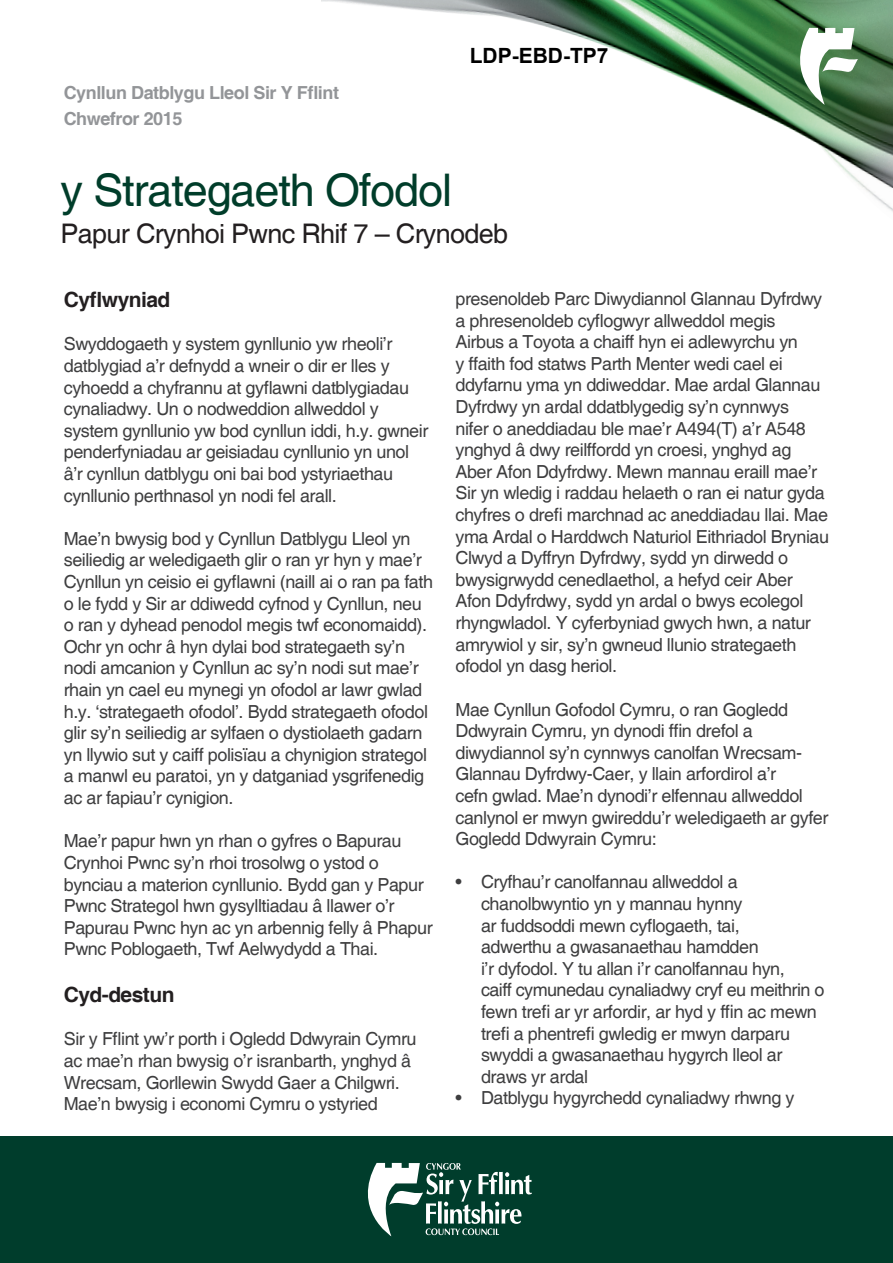
<style>
.page{position:relative;width:893px;height:1263px;background:#fff}
.page>*{position:absolute;margin:0;border:0;box-sizing:border-box;transform-origin:0 0}
.Document_heading_1{font:45px "Helvetica";letter-spacing:-.025em;color:#003d2a}
.Document_heading_2{font:27px "Helvetica";letter-spacing:-.025em;color:#231f20}
.t1{font:700 21px "Helvetica";letter-spacing:-.025em;color:#231f20}
.t2{font:700 21px "Arial";color:#000}
.t3{font:18px/21.6px "Helvetica";letter-spacing:-.025em;color:#3e3e3f}
.Document_heading_3{font:700 18px "Helvetica";letter-spacing:-.025em;color:#939598}
</style>
<div class="page">
<div style="left:0;top:1137px;width:893px;height:126px;background:#003d2a"></div>
<svg style="left:368px;top:1163px;width:164px;height:73px"></svg>
<img style="left:321px;top:0;width:572px;height:212px">
<svg style="left:782px;top:28px;width:76px;height:77px"></svg>
<p class="Document_heading_3" style="left:64px;top:81px;width:277px">Cynllun Datblygu Lleol Sir Y Fflint</p>
<p class="Document_heading_3" style="left:64px;top:107px;width:120px">Chwefror 2015</p>
<p class="t2" style="left:470px;top:41px;width:140px">LDP-EBD-TP7</p>
<p class="Document_heading_1" style="left:61px;top:164px;width:393px">y Strategaeth Ofodol</p>
<p class="Document_heading_2" style="left:61px;top:218px;width:449px">Papur Crynhoi Pwnc Rhif 7 – Crynodeb</p>
<p class="t1" style="left:64px;top:287px;width:108px">Cyflwyniad</p>
<p class="t3" style="left:64px;top:334px;width:366px">Swyddogaeth y system gynllunio yw rheoli’r datblygiad a’r defnydd a wneir o dir er lles y cyhoedd a chyfrannu at gyflawni datblygiadau cynaliadwy. Un o nodweddion allweddol y system gynllunio yw bod cynllun iddi, h.y. gwneir penderfyniadau ar geisiadau cynllunio yn unol â’r cynllun datblygu oni bai bod ystyriaethau cynllunio perthnasol yn nodi fel arall.</p>
<p class="t3" style="left:64px;top:528px;width:371px">Mae’n bwysig bod y Cynllun Datblygu Lleol yn seiliedig ar weledigaeth glir o ran yr hyn y mae’r Cynllun yn ceisio ei gyflawni (naill ai o ran pa fath o le fydd y Sir ar ddiwedd cyfnod y Cynllun, neu o ran y dyhead penodol megis twf economaidd).<br>Ochr yn ochr â hyn dylai bod strategaeth sy’n nodi amcanion y Cynllun ac sy’n nodi sut mae’r rhain yn cael eu mynegi yn ofodol ar lawr gwlad h.y. ‘strategaeth ofodol’. Bydd strategaeth ofodol glir sy’n seiliedig ar sylfaen o dystiolaeth gadarn yn llywio sut y caiff polisïau a chynigion strategol a manwl eu paratoi, yn y datganiad ysgrifenedig ac ar fapiau’r cynigion.</p>
<p class="t3" style="left:64px;top:831px;width:370px">Mae’r papur hwn yn rhan o gyfres o Bapurau Crynhoi Pwnc sy’n rhoi trosolwg o ystod o bynciau a materion cynllunio. Bydd gan y Papur Pwnc Strategol hwn gysylltiadau â llawer o’r Papurau Pwnc hyn ac yn arbennig felly â Phapur Pwnc Poblogaeth, Twf Aelwydydd a Thai.</p>
<p class="t1" style="left:64px;top:982px;width:112px">Cyd-destun</p>
<p class="t3" style="left:64px;top:1029px;width:354px">Sir y Fflint yw’r porth i Ogledd Ddwyrain Cymru ac mae’n rhan bwysig o’r isranbarth, ynghyd â Wrecsam, Gorllewin Swydd Gaer a Chilgwri.<br>Mae’n bwysig i economi Cymru o ystyried</p>
<p class="t3" style="left:455px;top:289px;width:375px">presenoldeb Parc Diwydiannol Glannau Dyfrdwy a phresenoldeb cyflogwyr allweddol megis<br>Airbus a Toyota a chaiff hyn ei adlewyrchu yn<br>y ffaith fod statws Parth Menter wedi cael ei ddyfarnu yma yn ddiweddar. Mae ardal Glannau Dyfrdwy yn ardal ddatblygedig sy’n cynnwys<br>nifer o aneddiadau ble mae’r A494(T) a’r A548 ynghyd â dwy reilffordd yn croesi, ynghyd ag Aber Afon Ddyfrdwy. Mewn mannau eraill mae’r Sir yn wledig i raddau helaeth o ran ei natur gyda chyfres o drefi marchnad ac aneddiadau llai. Mae yma Ardal o Harddwch Naturiol Eithriadol Bryniau Clwyd a Dyffryn Dyfrdwy, sydd yn dirwedd o bwysigrwydd cenedlaethol, a hefyd ceir Aber Afon Ddyfrdwy, sydd yn ardal o bwys ecolegol rhyngwladol. Y cyferbyniad gwych hwn, a natur amrywiol y sir, sy’n gwneud llunio strategaeth ofodol yn dasg heriol.</p>
<p class="t3" style="left:455px;top:699px;width:374px">Mae Cynllun Gofodol Cymru, o ran Gogledd Ddwyrain Cymru, yn dynodi ffin drefol a diwydiannol sy’n cynnwys canolfan Wrecsam-Glannau Dyfrdwy-Caer, y llain arfordirol a’r<br>cefn gwlad. Mae’n dynodi’r elfennau allweddol canlynol er mwyn gwireddu’r weledigaeth ar gyfer Gogledd Ddwyrain Cymru:</p>
<p class="t3" style="left:481px;top:872px;width:345px;text-indent:-26px">• Cryfhau’r canolfannau allweddol a chanolbwyntio yn y mannau hynny<br>ar fuddsoddi mewn cyflogaeth, tai,<br>adwerthu a gwasanaethau hamdden<br>i’r dyfodol. Y tu allan i’r canolfannau hyn,<br>caiff cymunedau cynaliadwy cryf eu meithrin o fewn trefi ar yr arfordir, ar hyd y ffin ac mewn trefi a phentrefi gwledig er mwyn darparu swyddi a gwasanaethau hygyrch lleol ar draws yr ardal</p>
<p class="t3" style="left:455px;top:1088px;width:340px">• Datblygu hygyrchedd cynaliadwy rhwng y</p>
</div>
